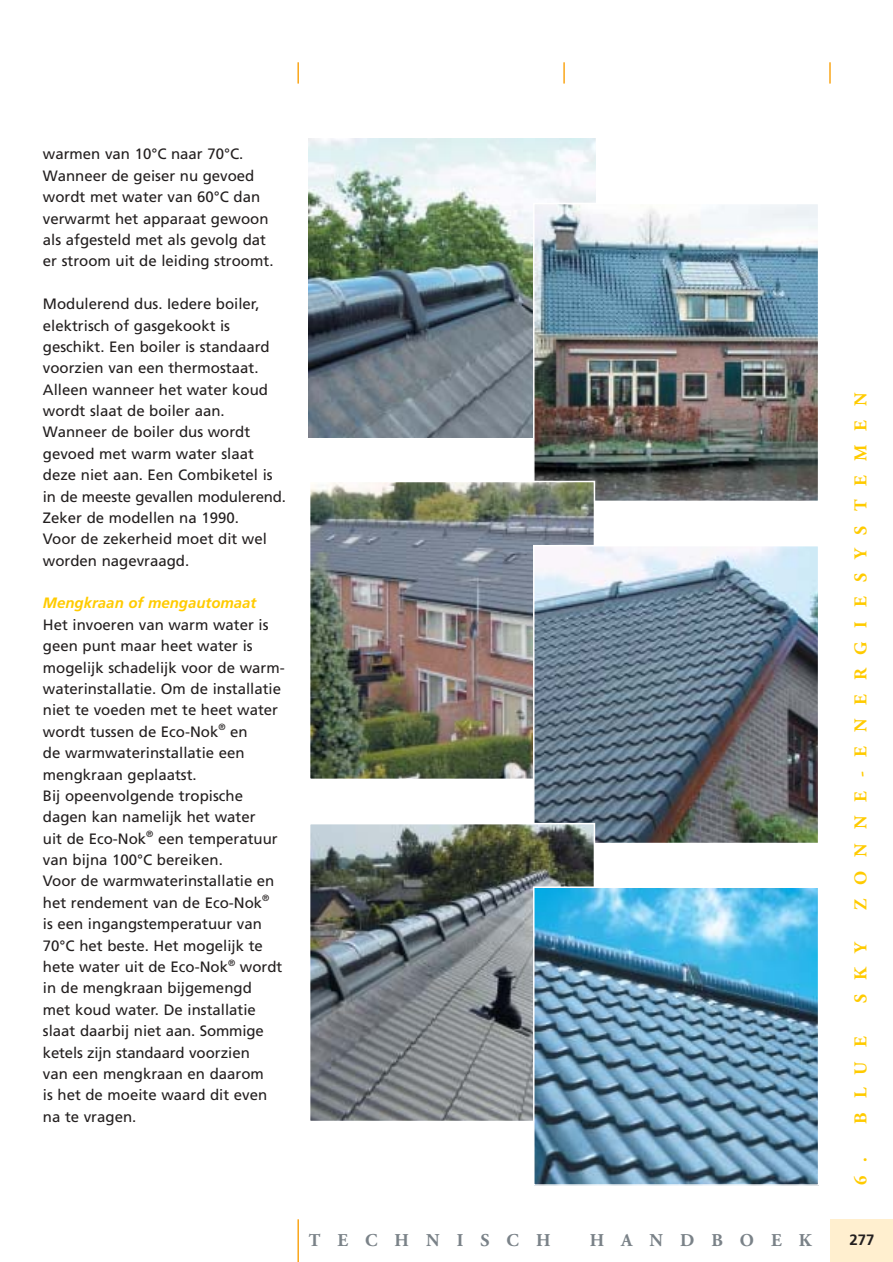
<style>
.page{position:relative;width:893px;height:1262px;background:#fff}
.page>*{position:absolute;margin:0;border:0;box-sizing:border-box;transform-origin:0 0}
.t1{font:700 18px "Adobe Garamond";letter-spacing:.78em;color:#ffcb00}
.t2{font:700 18px "Adobe Garamond";letter-spacing:.945em;color:#7a8288}
.t3{font:15px/21.5px "Frutiger";color:#231f1f}
.t4{font:italic 700 15px "Frutiger";color:#ffcb00}
.t5{font:700 15px "Frutiger";color:#231f1f}
</style>
<div class="page">
<div style="left:830px;top:1219px;width:62px;height:42px;background:#ffefcf"></div>
<hr style="left:297px;top:62px;width:2px;height:22px;background:#faa619">
<hr style="left:563px;top:62px;width:2px;height:22px;background:#faa619">
<svg style="left:829px;top:62px;width:1px;height:22px"></svg>
<hr style="left:297px;top:1219px;width:2px;height:42px;background:#faa619">
<img style="left:309px;top:139px;width:286px;height:299px">
<img style="left:536px;top:206px;width:280px;height:293px">
<div style="left:533px;top:203px;width:286px;height:299px;border:2px solid #fff"></div>
<img style="left:312px;top:484px;width:280px;height:293px">
<div style="left:309px;top:481px;width:286px;height:299px;border:2px solid #fff"></div>
<img style="left:536px;top:548px;width:280px;height:293px">
<div style="left:533px;top:545px;width:286px;height:299px;border:2px solid #fff"></div>
<img style="left:312px;top:826px;width:280px;height:293px">
<div style="left:309px;top:823px;width:286px;height:299px;border:2px solid #fff"></div>
<img style="left:536px;top:889px;width:280px;height:293px">
<div style="left:533px;top:886px;width:286px;height:299px;border:2px solid #fff"></div>
<p class="t3" style="left:43px;top:145px;width:232px">warmen van 10°C naar 70°C.<br>Wanneer de geiser nu gevoed wordt met water van 60°C dan verwarmt het apparaat gewoon als afgesteld met als gevolg dat er stroom uit de leiding stroomt.</p>
<p class="t3" style="left:43px;top:294px;width:245px">Modulerend dus. Iedere boiler, elektrisch of gasgekookt is geschikt. Een boiler is standaard voorzien van een thermostaat.<br>Alleen wanneer het water koud wordt slaat de boiler aan.<br>Wanneer de boiler dus wordt gevoed met warm water slaat deze niet aan. Een Combiketel is in de meeste gevallen modulerend.<br>Zeker de modellen na 1990.<br>Voor de zekerheid moet dit wel worden nagevraagd.</p>
<p class="t4" style="left:43px;top:597px;width:215px">Mengkraan of mengautomaat</p>
<p class="t3" style="left:43px;top:615px;width:243px">Het invoeren van warm water is geen punt maar heet water is mogelijk schadelijk voor de warm&shy;waterinstallatie. Om de installatie niet te voeden met te heet water wordt tussen de Eco-Nok<sup>®</sup> en<br>de warmwaterinstallatie een mengkraan geplaatst.<br>Bij opeenvolgende tropische dagen kan namelijk het water<br>uit de Eco-Nok<sup>®</sup> een temperatuur van bijna 100°C bereiken.<br>Voor de warmwaterinstallatie en het rendement van de Eco-Nok<sup>®<br></sup>is een ingangstemperatuur van<br>70°C het beste. Het mogelijk te hete water uit de Eco-Nok<sup>®</sup> wordt in de mengkraan bijgemengd<br>met koud water. De installatie slaat daarbij niet aan. Sommige ketels zijn standaard voorzien<br>van een mengkraan en daarom<br>is het de moeite waard dit even na te vragen.</p>
<p class="t2" style="left:309px;top:1233px;width:243px">TECHNISCH</p>
<p class="t2" style="left:589px;top:1233px;width:223px">HANDBOEK</p>
<p class="t1" style="left:853px;top:909px;width:518px;rotate:-90deg">ZONNE-ENERGIESYSTEMEN</p>
<p class="t1" style="left:853px;top:1003px;width:63px;rotate:-90deg">SKY</p>
<p class="t1" style="left:853px;top:1185px;width:150px;rotate:-90deg">6. BLUE</p>
<p class="t5" style="left:849px;top:1233px;width:27px">277</p>
</div>
